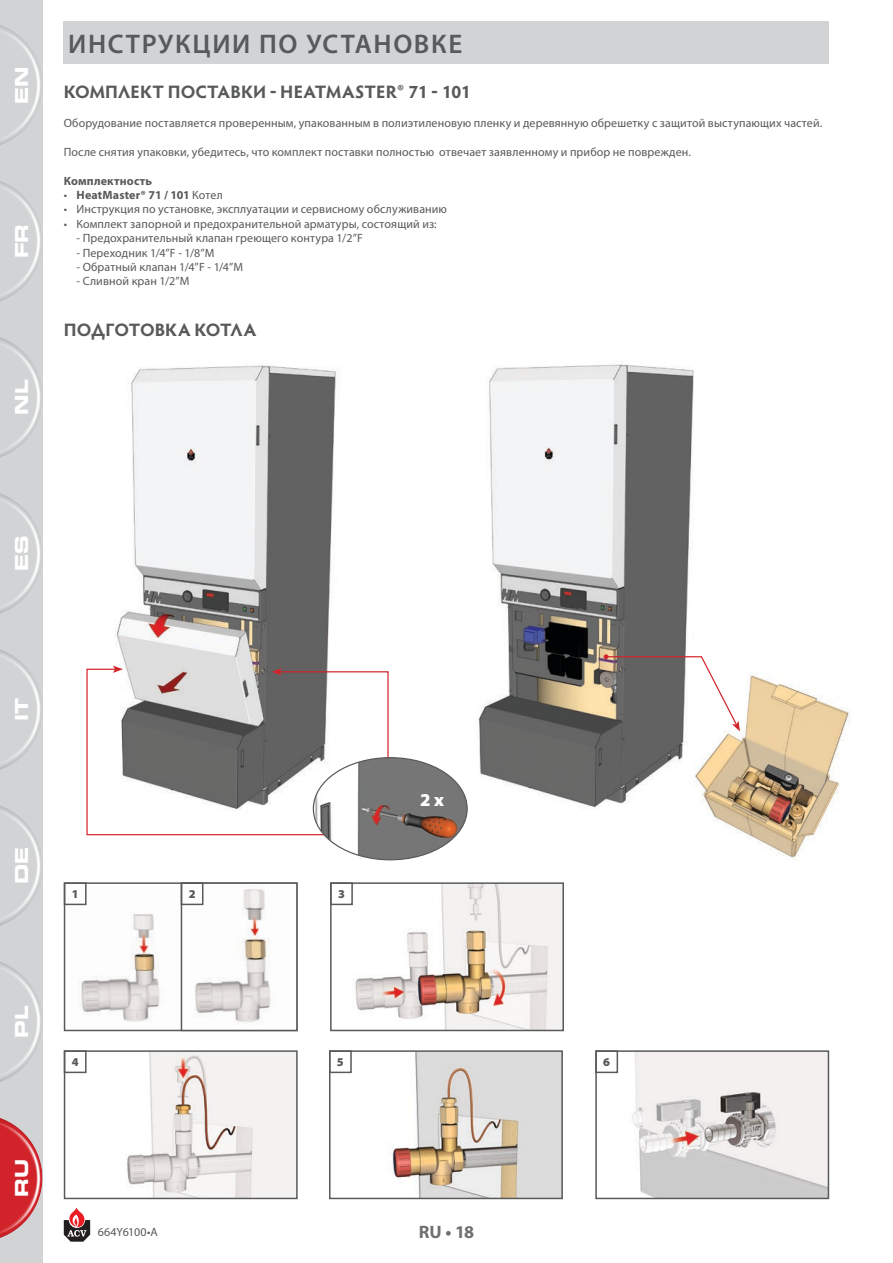
<style>
.page{position:relative;width:893px;height:1263px;background:#fff}
.page>*{position:absolute;margin:0;border:0;box-sizing:border-box;transform-origin:0 0}
.t1{font:600 27px "Myriad Pro";letter-spacing:.06em;color:#58595b}
.t2{font:900 18.15px "Myriad Pro";color:#fff}
.t3{font:700 18px "Hypatia Sans Pro";color:#58595b}
.t4{font:18px "Eurostile LT Std Bold Ex 2";letter-spacing:-.005em;color:#fff}
.t5{font:700 18px "Myriad Pro";color:#6d6f71}
.t6{font:12px "Myriad Pro";letter-spacing:.01em;color:#58595b}
.t7{font:700 12px "Myriad Pro";letter-spacing:.015em;color:#58595b}
.t8{font:12px "Myriad Pro";letter-spacing:-.015em;color:#58595b}
.t9{font:900 12px "Myriad Pro";color:#58595b}
.s1{font-weight:400}
</style>
<div class="page">
<svg style="left:64px;top:1208px;width:26px;height:34px"></svg>
<div style="left:0;top:0;width:43px;height:1263px;background:#d1d3d4"></div>
<div style="left:0;top:20px;width:45px;height:131px;background:#231f20;opacity:.75"></div>
<div style="left:0;top:177px;width:45px;height:130px;background:#231f20;opacity:.75"></div>
<div style="left:0;top:1113px;width:45px;height:131px;background:#231f20;opacity:.75"></div>
<div style="left:0;top:957px;width:45px;height:131px;background:#231f20;opacity:.75"></div>
<div style="left:0;top:801px;width:45px;height:130px;background:#231f20;opacity:.75"></div>
<div style="left:0;top:645px;width:45px;height:130px;background:#231f20;opacity:.75"></div>
<div style="left:0;top:489px;width:45px;height:130px;background:#231f20;opacity:.75"></div>
<div style="left:0;top:333px;width:45px;height:130px;background:#231f20;opacity:.75"></div>
<div style="left:64px;top:21px;width:765px;height:43px;background:#d1d3d4"></div>
<img style="left:478px;top:364px;width:216px;height:445px">
<img style="left:690px;top:672px;width:159px;height:186px">
<svg style="left:604px;top:654px;width:136px;height:77px"></svg>
<img style="left:116px;top:365px;width:222px;height:303px">
<svg style="left:86px;top:668px;width:227px;height:168px"></svg>
<svg style="left:113px;top:665px;width:10px;height:8px"></svg>
<svg style="left:272px;top:668px;width:117px;height:115px"></svg>
<img style="left:313px;top:758px;width:153px;height:102px">
<img style="left:67px;top:1053px;width:228px;height:143px">
<div style="left:64px;top:1050px;width:234px;height:149px;border:2px solid #58595b"></div>
<img style="left:332px;top:1053px;width:228px;height:143px">
<div style="left:329px;top:1050px;width:234px;height:149px;border:2px solid #58595b"></div>
<img style="left:598px;top:1053px;width:228px;height:143px">
<div style="left:595px;top:1050px;width:234px;height:149px;border:2px solid #58595b"></div>
<img style="left:67px;top:885px;width:114px;height:143px">
<div style="left:64px;top:882px;width:234px;height:149px;border:2px solid #58595b"></div>
<img style="left:184px;top:885px;width:87px;height:137px">
<div style="left:181px;top:882px;width:117px;height:149px;border:2px solid #58595b"></div>
<div style="left:64px;top:882px;width:23px;height:23px;border:2px solid #58595b"></div>
<div style="left:181px;top:882px;width:22px;height:23px;border:2px solid #58595b"></div>
<img style="left:333px;top:885px;width:228px;height:143px">
<div style="left:330px;top:882px;width:234px;height:149px;border:2px solid #58595b"></div>
<div style="left:330px;top:882px;width:23px;height:23px;border:2px solid #58595b"></div>
<div style="left:64px;top:1050px;width:23px;height:23px;border:2px solid #58595b"></div>
<div style="left:329px;top:1050px;width:23px;height:23px;border:2px solid #58595b"></div>
<div style="left:595px;top:1050px;width:23px;height:23px;border:2px solid #58595b"></div>
<h3 class="t4" style="left:9px;top:104px;width:39px;rotate:-90deg">EN</h3>
<h3 class="t4" style="left:9px;top:258px;width:36px;rotate:-90deg">FR</h3>
<h3 class="t4" style="left:9px;top:415px;width:36px;rotate:-90deg">NL</h3>
<h1 class="t1" style="left:68px;top:26px;width:395px">ИНСТРУКЦИИ ПО УСТАНОВКЕ</h1>
<h3 class="t3" style="left:64px;top:79px;width:408px">КОМПЛЕКТ ПОСТАВКИ - HEATMASTER® 71 - 101</h3>
<p class="t6" style="left:64px;top:116px;width:760px">Оборудование поставляется проверенным, упакованным в полиэтиленовую пленку и деревянную обрешетку с защитой выступающих частей.</p>
<p class="t6" style="left:64px;top:144px;width:629px">После снятия упаковки, убедитесь, что комплект поставки полностью отвечает заявленному и прибор не поврежден.</p>
<p class="t7" style="left:64px;top:173px;width:90px">Комплектность</p>
<p class="t7" style="left:64px;top:187px;width:160px"><span class="s1">•</span> HeatMaster® 71 / 101 <span class="s1">Котел</span></p>
<p class="t6" style="left:64px;top:202px;width:385px">• Инструкция по установке, эксплуатации и сервисному обслуживанию</p>
<p class="t6" style="left:64px;top:216px;width:374px">• Комплект запорной и предохранительной арматуры, состоящий из:</p>
<p class="t6" style="left:77px;top:231px;width:288px">- Предохранительный клапан греющего контура 1/2”F</p>
<p class="t6" style="left:77px;top:245px;width:139px">- Переходник 1/4”F - 1/8”M</p>
<p class="t6" style="left:77px;top:260px;width:168px">- Обратный клапан 1/4”F - 1/4”M</p>
<p class="t6" style="left:77px;top:274px;width:114px">- Сливной кран 1/2”M</p>
<h3 class="t3" style="left:64px;top:317px;width:194px">ПОДГОТОВКА КОТЛА</h3>
<h3 class="t4" style="left:9px;top:571px;width:37px;rotate:-90deg">ES</h3>
<h3 class="t4" style="left:9px;top:721px;width:25px;rotate:-90deg">IT</h3>
<h3 class="t4" style="left:9px;top:884px;width:38px;rotate:-90deg">DE</h3>
<h3 class="t4" style="left:9px;top:1038px;width:34px;rotate:-90deg">PL</h3>
<h3 class="t4" style="left:9px;top:1197px;width:39px;rotate:-90deg">RU</h3>
<p class="t9" style="left:72px;top:886px;width:8px">1</p>
<p class="t9" style="left:189px;top:886px;width:8px">2</p>
<p class="t9" style="left:338px;top:886px;width:8px">3</p>
<h2 class="t2" style="left:420px;top:787px;width:25px">2 x</h2>
<p class="t9" style="left:72px;top:1054px;width:8px">4</p>
<p class="t9" style="left:337px;top:1054px;width:8px">5</p>
<p class="t9" style="left:603px;top:1054px;width:8px">6</p>
<p class="t8" style="left:98px;top:1224px;width:62px">664Y6100•A</p>
<h3 class="t5" style="left:419px;top:1220px;width:57px">RU • 18</h3>
</div>
